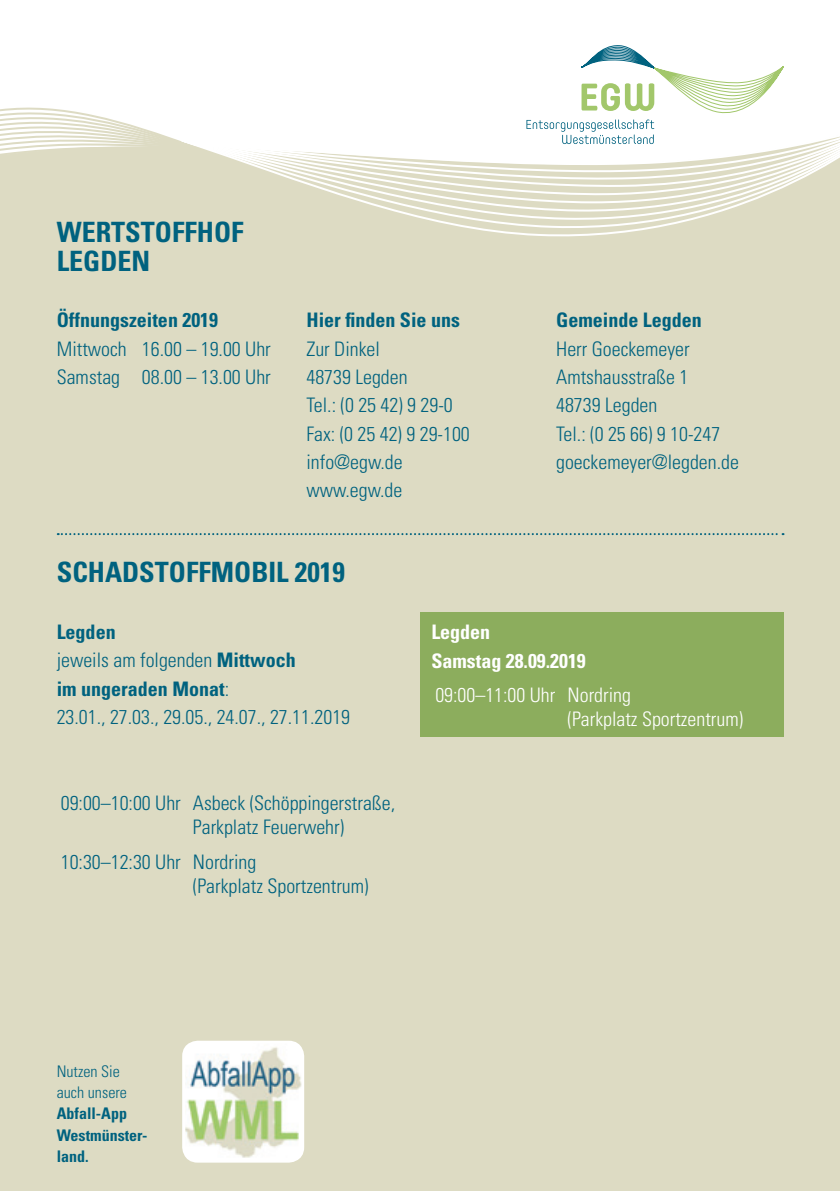
<style>
.page{position:relative;width:840px;height:1191px;background:#fff}
.page>*{position:absolute;margin:0;border:0;box-sizing:border-box;transform-origin:0 0}
.t1{font:700 condensed 28px/28.4px "Univers";color:#00627f}
.t2{font:300 condensed 20px/28.4px "Univers";color:#00627f}
.t3{font:700 condensed 20px "Univers";color:#00627f}
.t4{font:300 condensed 20px/24px "Univers";color:#fff}
.t5{font:700 condensed 20px/28.4px "Univers";color:#fff}
.t6{font:700 condensed 16px/21.2px "Univers";color:#00627f}
.t7{font:300 condensed 16px/21.2px "Univers";color:#00627f}
.s1{font-weight:700}
</style>
<div class="page">
<div style="left:0;top:208px;width:839px;height:983px;background:#dddbc3"></div>
<svg style="left:179px;top:208px;width:660px;height:38px;background:#dfddc7"></svg>
<svg style="left:0;top:45px;width:839px;height:163px"></svg>
<img style="left:183px;top:1042px;width:119px;height:119px">
<div style="left:182px;top:1040px;width:122px;height:122px;border:3px solid #fff;border-radius:14px"></div>
<svg style="left:58px;top:533px;width:725px;height:2px"></svg>
<div style="left:420px;top:612px;width:362px;height:125px;background:#8cad5d"></div>
<h1 class="t1" style="left:57px;top:218px;width:188px">WERTSTOFFHOF<br>LEGDEN</h1>
<p class="t3" style="left:57px;top:308px;width:163px">Öffnungszeiten 2019</p>
<p class="t2" style="left:57px;top:334px;width:215px">Mittwoch 16.00 – 19.00 Uhr<br>Samstag 08.00 – 13.00 Uhr</p>
<p class="t3" style="left:306px;top:308px;width:155px">Hier finden Sie uns</p>
<p class="t2" style="left:306px;top:334px;width:165px">Zur Dinkel<br>48739 Legden<br>Tel.: (0 25 42) 9 29-0<br>Fax: (0 25 42) 9 29-100 info@egw.de www.egw.de</p>
<h1 class="t1" style="left:57px;top:558px;width:289px">SCHADSTOFFMOBIL 2019</h1>
<p class="t3" style="left:556px;top:308px;width:147px">Gemeinde Legden</p>
<p class="t2" style="left:556px;top:334px;width:184px">Herr Goeckemeyer<br>Amtshausstraße 1<br>48739 Legden<br>Tel.: (0 25 66) 9 10-247 goeckemeyer@legden.de</p>
<p class="t2" style="left:57px;top:618px;width:295px"><span class="s1">Legden<br></span>jeweils am folgenden <span class="s1">Mittwoch<br>im ungeraden Monat</span>:<br>23.01., 27.03., 29.05., 24.07., 27.11.2019</p>
<p class="t2" style="left:193px;top:791px;width:204px;line-height:24px;text-indent:-132px">09:00–10:00 Uhr Asbeck (Schöppingerstraße,<br>Parkplatz Feuerwehr)</p>
<p class="t2" style="left:193px;top:850px;width:177px;line-height:24px;text-indent:-132px">10:30–12:30 Uhr Nordring<br>(Parkplatz Sportzentrum)</p>
<p class="t5" style="left:431px;top:618px;width:156px">Legden<br>Samstag 28.09.2019</p>
<p class="t4" style="left:567px;top:683px;width:177px;text-indent:-132px">09:00–11:00 Uhr Nordring<br>(Parkplatz Sportzentrum)</p>
<p class="t7" style="left:57px;top:1060px;width:72px">Nutzen Sie auch unsere</p>
<p class="t6" style="left:57px;top:1103px;width:92px">Abfall-App<br>Westmünster&shy;land.</p>
</div>
